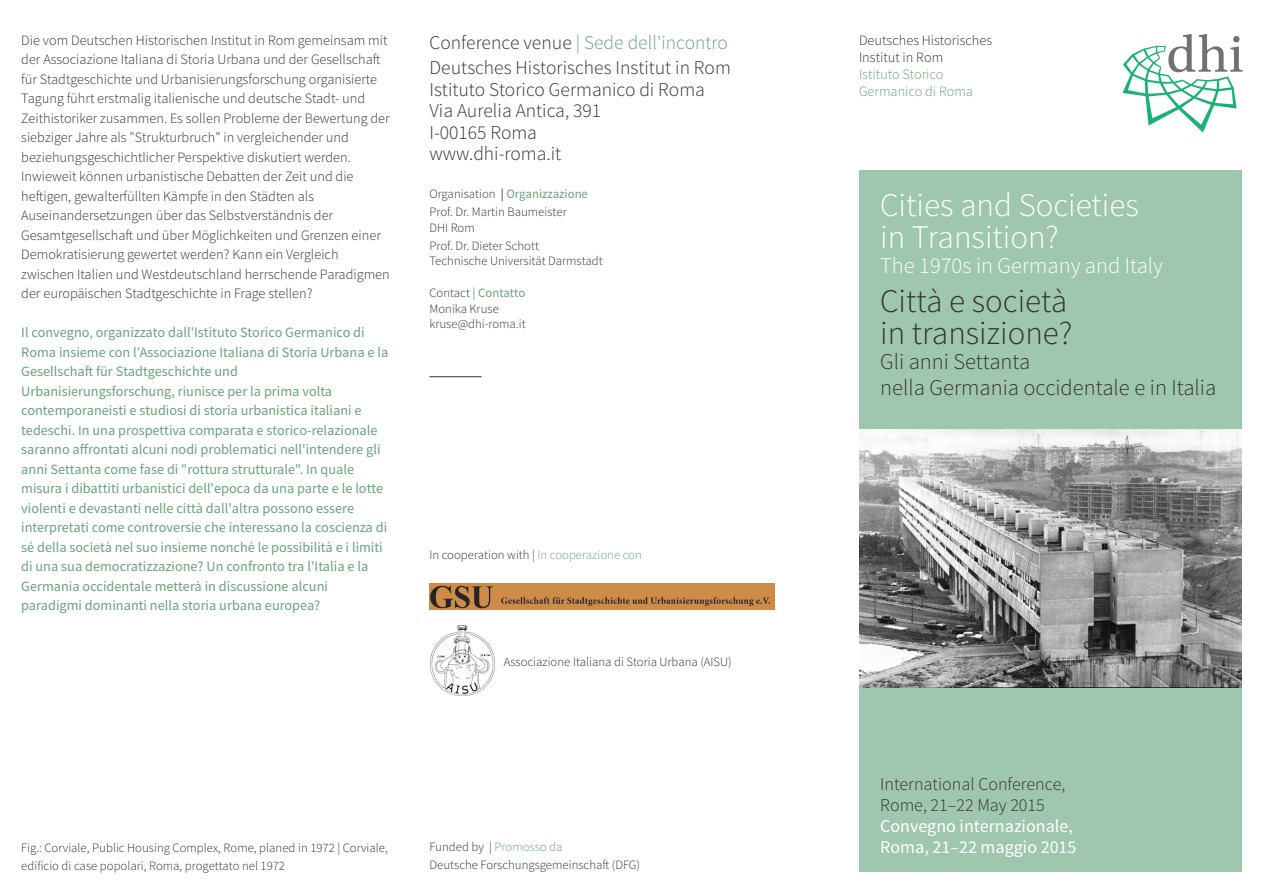
<style>
.page{position:relative;width:1263px;height:893px;background:#fff}
.page>*{position:absolute;margin:0;border:0;box-sizing:border-box;transform-origin:0 0}
.t1{font:300 33px/31.5px "Source Sans Pro";color:#fff}
.t2{font:300 33px/31.5px "Source Sans Pro";color:#343233}
.t3{font:300 22.5px/25.5px "Source Sans Pro";color:#343233}
.t4{font:300 22.5px "Source Sans Pro";color:#fff}
.t5{font:300 19.5px/21.5px "Source Sans Pro";color:#343233}
.t6{font:18px/21px "Source Sans Pro";color:#fff}
.t7{font:300 18px/21px "Source Sans Pro";color:#343233}
.t8{font:14.25px/19.5px "Source Sans Pro";color:#68a37a}
.t9{font:300 14.25px/19.5px "Source Sans Pro";color:#343233}
.t10{font:300 14.25px/17.2px "Source Sans Pro";color:#68a37a}
.t11{font:300 12.75px/18px "Source Sans Pro";color:#343233}
.s1{color:#68a37a}
.s2{font-weight:400}
.s3{font-weight:400;color:#68a37a}
</style>
<div class="page">
<div style="left:859px;top:170px;width:383px;height:702px;background:#9fc7ad"></div>
<img style="left:859px;top:430px;width:383px;height:257px">
<svg style="left:1123px;top:34px;width:119px;height:98px"></svg>
<hr style="left:429px;top:376px;width:53px;height:1px;background:#343233">
<img style="left:430px;top:583px;width:344px;height:27px">
<img style="left:430px;top:625px;width:65px;height:71px">
<p class="t9" style="left:21px;top:31px;width:370px">Die vom Deutschen Historischen Institut in Rom gemeinsam mit der Associazione Italiana di Storia Urbana und der Gesellschaft für Stadtgeschichte und Urbanisierungsforschung organisierte Tagung führt erstmalig italienische und deutsche Stadt- und Zeithistoriker zusammen. Es sollen Probleme der Bewertung der siebziger Jahre als "Strukturbruch" in vergleichender und beziehungsgeschichtlicher Perspektive diskutiert werden.<br>Inwieweit können urbanistische Debatten der Zeit und die heftigen, gewalterfüllten Kämpfe in den Städten als Auseinandersetzungen über das Selbstverständnis der Gesamtgesellschaft und über Möglichkeiten und Grenzen einer Demokratisierung gewertet werden? Kann ein Vergleich zwischen Italien und Westdeutschland herrschende Paradigmen der europäischen Stadtgeschichte in Frage stellen?</p>
<p class="t8" style="left:21px;top:324px;width:369px">Il convegno, organizzato dall'Istituto Storico Germanico di Roma insieme con l'Associazione Italiana di Storia Urbana e la Gesellschaft für Stadtgeschichte und Urbanisierungsforschung, riunisce per la prima volta contemporaneisti e studiosi di storia urbanistica italiani e tedeschi. In una prospettiva comparata e storico-relazionale saranno affrontati alcuni nodi problematici nell'intendere gli anni Settanta come fase di "rottura strutturale". In quale misura i dibattiti urbanistici dell'epoca da una parte e le lotte violenti e devastanti nelle città dall'altra possono essere interpretati come controversie che interessano la coscienza di sé della società nel suo insieme nonché le possibilità e i limiti di una sua democratizzazione? Un confronto tra l'Italia e la Germania occidentale metterà in discussione alcuni paradigmi dominanti nella storia urbana europea?</p>
<h3 class="t5" style="left:429px;top:31px;width:303px;line-height:25.5px">Conference venue <span class="s1">| Sede dell'incontro<br></span>Deutsches Historisches Institut in Rom</h3>
<h3 class="t5" style="left:429px;top:80px;width:277px">Istituto Storico Germanico di Roma<br>Via Aurelia Antica, 391<br>I-00165 Roma<br>www.dhi-roma.it</h3>
<p class="t11" style="left:429px;top:186px;width:160px">Organisation <span class="s2">|</span> <span class="s3">Organizzazione<br></span>Prof. Dr. Martin Baumeister</p>
<p class="t11" style="left:429px;top:220px;width:111px">DHI Rom<br>Prof. Dr. Dieter Schott</p>
<p class="t11" style="left:429px;top:253px;width:175px">Technische Universität Darmstadt</p>
<p class="t11" style="left:429px;top:286px;width:98px;line-height:15.8px">Contact <span class="s3">| Contatto<br></span>Monika Kruse kruse@dhi-roma.it</p>
<p class="t11" style="left:429px;top:547px;width:214px">In cooperation with | <span class="s1">In cooperazione con</span></p>
<p class="t11" style="left:504px;top:654px;width:229px">Associazione Italiana di Storia Urbana (AISU)</p>
<p class="t11" style="left:21px;top:840px;width:368px">Fig.: Corviale, Public Housing Complex, Rome, planed in 1972 | Corviale, edificio di case popolari, Roma, progettato nel 1972</p>
<p class="t11" style="left:429px;top:839px;width:212px">Funded by | <span class="s1">Promosso da<br></span>Deutsche Forschungsgemeinschaft (DFG)</p>
<p class="t9" style="left:859px;top:33px;width:135px;line-height:17.2px">Deutsches Historisches<br>Institut in Rom</p>
<p class="t10" style="left:859px;top:67px;width:116px">Istituto Storico<br>Germanico di Roma</p>
<h1 class="t1" style="left:880px;top:192px;width:260px">Cities and Societies in Transition?</h1>
<h2 class="t4" style="left:880px;top:257px;width:284px">The 1970s in Germany and Italy</h2>
<h1 class="t2" style="left:880px;top:288px;width:194px">Città e società in transizione?</h1>
<h2 class="t3" style="left:880px;top:351px;width:337px">Gli anni Settanta<br>nella Germania occidentale e in Italia</h2>
<p class="t7" style="left:880px;top:775px;width:187px">International Conference,<br>Rome, 21–22 May 2015</p>
<p class="t6" style="left:880px;top:817px;width:198px">Convegno internazionale,<br>Roma, 21–22 maggio 2015</p>
</div>
